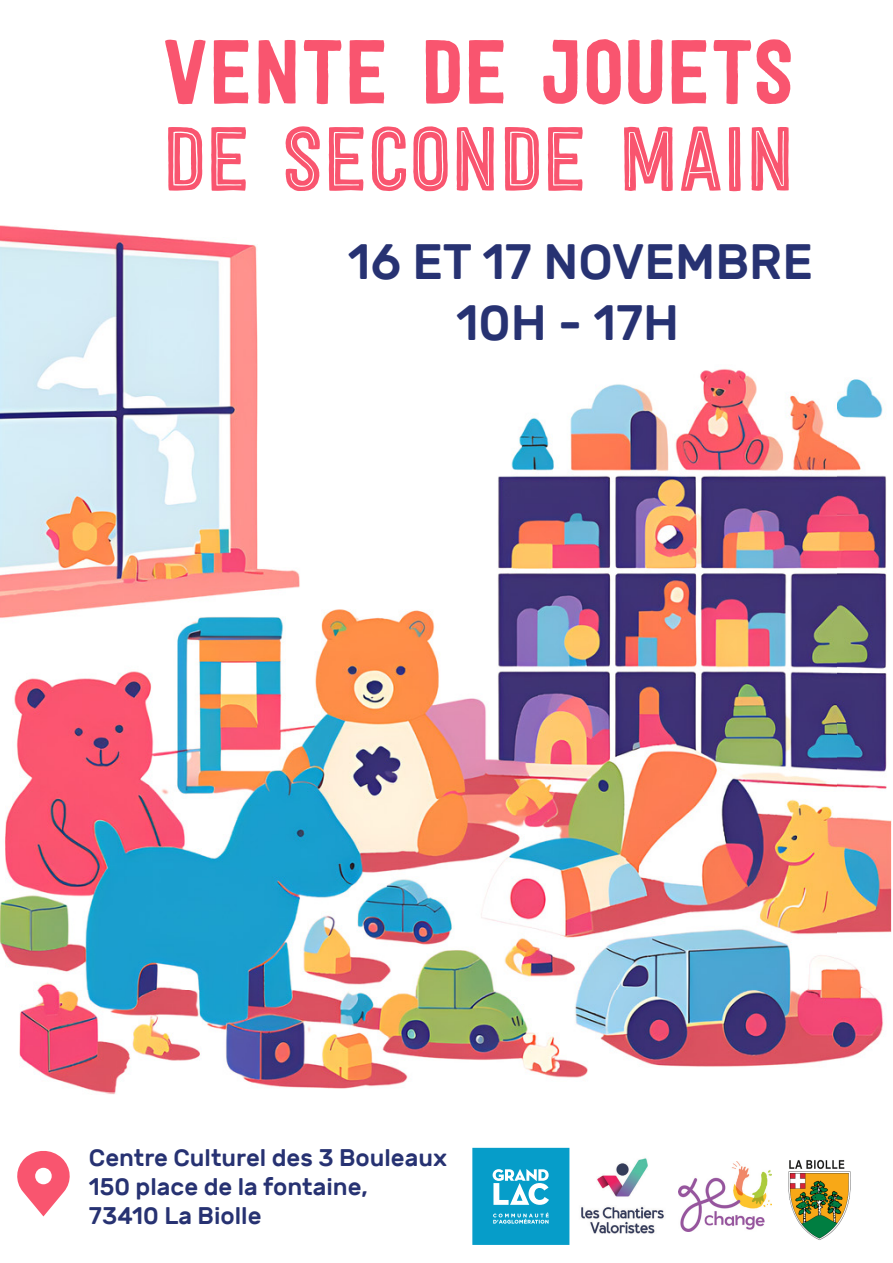
<style>
.page{position:relative;width:893px;height:1263px;background:#fff}
.page>*{position:absolute;margin:0;border:0;box-sizing:border-box;transform-origin:0 0}
.t1{font:90px "Festivo LC Basic";color:#f9556f}
.t2{font:90px "Festivo LC Inline";color:#f9556f}
.t3{font:500 49.5px "Rubik";color:#273272}
.t4{font:500 24px "Rubik";color:#273272}
</style>
<div class="page">
<img style="left:0;top:225px;width:837px;height:765px">
<img style="left:837px;top:379px;width:55px;height:680px">
<img style="left:19px;top:990px;width:820px;height:104px">
<div style="left:302px;top:187px;width:153px;height:400px;background:#fff"></div>
<div style="left:385px;top:187px;width:495px;height:177px;background:#fff"></div>
<svg style="left:17px;top:1151px;width:53px;height:65px"></svg>
<div style="left:35px;top:1168px;width:17px;height:16px;background:#fff;border-radius:50%"></div>
<svg style="left:472px;top:1148px;width:97px;height:97px"></svg>
<img style="left:581px;top:1158px;width:83px;height:76px">
<img style="left:678px;top:1161px;width:94px;height:70px">
<img style="left:788px;top:1159px;width:63px;height:81px">
<p class="t1" style="left:162px;top:17px;width:633px">VENTE DE JOUETS</p>
<p class="t2" style="left:163px;top:104px;width:633px">DE SECONDE MAIN</p>
<p class="t3" style="left:348px;top:234px;width:467px">16 ET 17 NOVEMBRE</p>
<p class="t3" style="left:456px;top:295px;width:225px">10H - 17H</p>
<p class="t4" style="left:89px;top:1144px;width:360px">Centre Culturel des 3 Bouleaux</p>
<p class="t4" style="left:89px;top:1173px;width:281px">150 place de la fontaine,</p>
<p class="t4" style="left:89px;top:1202px;width:174px">73410 La Biolle</p>
</div>
